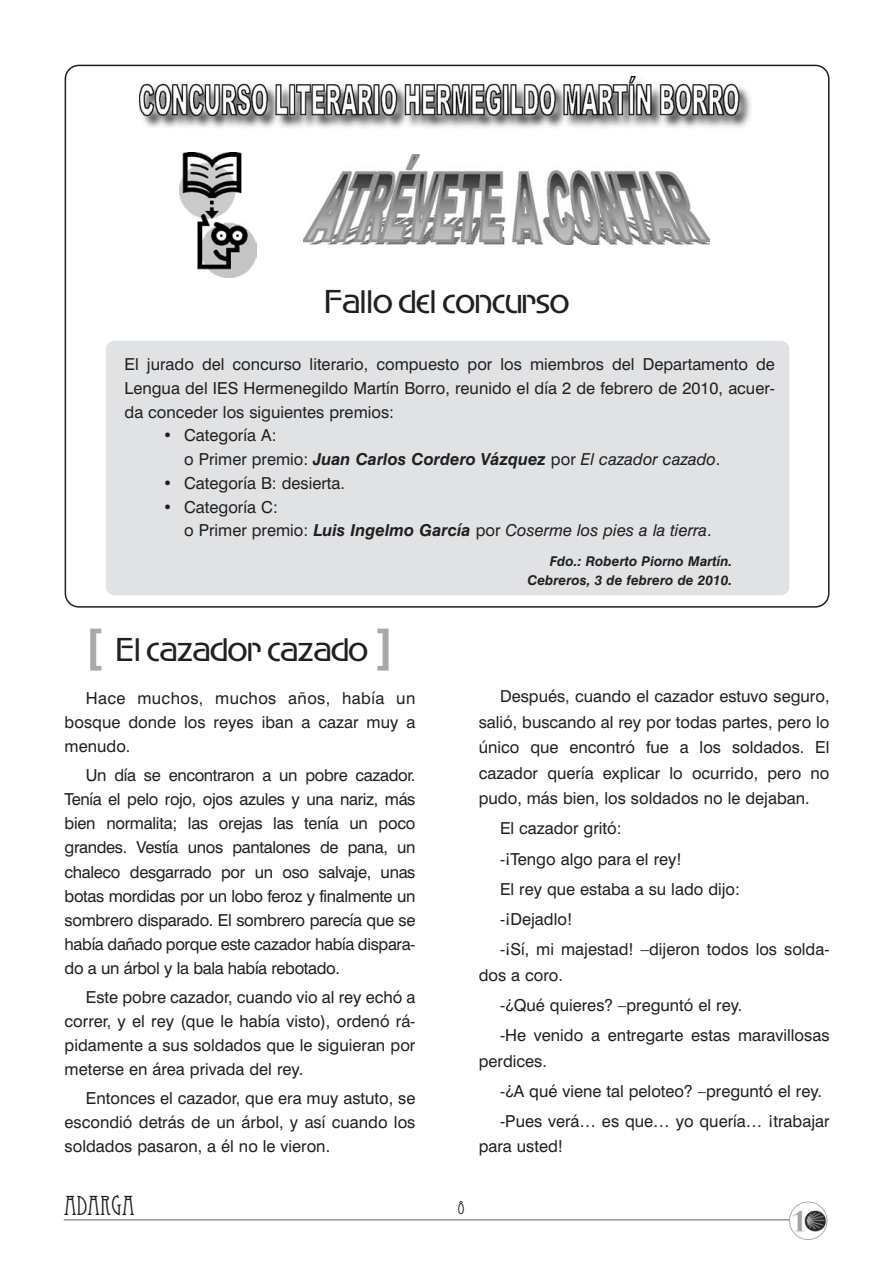
<style>
.page{position:relative;width:893px;height:1263px;background:#fff}
.page>*{position:absolute;margin:0;border:0;box-sizing:border-box;transform-origin:0 0}
.t1{font:300 33px "Cg Advertisers Gothic";color:#231f20}
.t2{font:27px "Cg Eccentric";color:#231f20}
.t3{font:18px "Cg Eccentric";color:#231f20}
.t4{font:16.5px/24.2px "Swiss 721 BT";color:#231f20;text-align:justify}
.t5{font:italic 700 13.5px/19.4px "Swiss 721 BT";color:#231f20;text-align:right}
.s1{font-weight:700;font-style:italic}
.s2{font-style:italic}
.s3{font-family:"Swiss 721 BT";font-weight:700;font-size:45px;color:#a8a9ad}
</style>
<div class="page">
<hr style="left:64px;top:1219px;width:763px;height:1px;background:#939598">
<img style="left:790px;top:1208px;width:37px;height:26px">
<div style="left:789px;top:1201px;width:38px;height:39px;border:2px solid #939598;border-radius:50%"></div>
<svg style="left:65px;top:65px;width:764px;height:543px"></svg>
<div style="left:106px;top:341px;width:683px;height:254px;background:#e1e2e4;border-radius:9px"></div>
<div style="left:79px;top:287px;width:736px;height:45px;background:#fff"></div>
<div style="left:136px;top:75px;width:617px;height:55px;background:#fff"></div>
<img style="left:139px;top:77px;width:612px;height:51px">
<div style="left:288px;top:150px;width:427px;height:103px;background:#fff"></div>
<img style="left:304px;top:155px;width:405px;height:90px">
<div style="left:180px;top:152px;width:82px;height:126px;background:#fff"></div>
<img style="left:180px;top:152px;width:77px;height:126px">
<h1 class="t1" style="left:325px;top:289px;width:246px">Fallo del concurso</h1>
<p class="t4" style="left:125px;top:354px;width:652px;line-height:23.7px">El jurado del concurso literario, compuesto por los miembros del Departamento de Lengua del IES Hermenegildo Martín Borro, reunido el día 2 de febrero de 2010, acuer&shy;da conceder los siguientes premios:</p>
<p class="t4" style="left:184px;top:425px;width:538px;line-height:23.7px;text-indent:-21px">• Categoría A:<br>o Primer premio: <span class="s1">Juan Carlos Cordero Vázquez</span> por <span class="s2">El cazador cazado</span>.</p>
<p class="t4" style="left:163px;top:473px;width:184px">• Categoría B: desierta.</p>
<p class="t4" style="left:184px;top:497px;width:529px;line-height:23.7px;text-indent:-21px">• Categoría C:<br>o Primer premio: <span class="s1">Luis Ingelmo García</span> por <span class="s2">Coserme los pies a la tierra</span>.</p>
<p class="t5" style="left:527px;top:553px;width:206px">Fdo.: Roberto Piorno Martín.<br>Cebreros, 3 de febrero de 2010.</p>
<h1 class="t1" style="left:85px;top:636px;width:310px"><span class="s3">[</span> El cazador cazado <span class="s3">]</span></h1>
<p class="t4" style="left:65px;top:688px;width:352px;text-indent:21px">Hace muchos, muchos años, había un bosque donde los reyes iban a cazar muy a menudo.</p>
<p class="t4" style="left:65px;top:765px;width:352px;text-indent:21px">Un día se encontraron a un pobre cazador.<br>Tenía el pelo rojo, ojos azules y una nariz, más bien normalita; las orejas las tenía un poco grandes. Vestía unos pantalones de pana, un chaleco desgarrado por un oso salvaje, unas botas mordidas por un lobo feroz y finalmente un sombrero disparado. El sombrero parecía que se había dañado porque este cazador había dispara&shy;do a un árbol y la bala había rebotado.</p>
<p class="t4" style="left:65px;top:987px;width:352px;text-indent:21px">Este pobre cazador, cuando vio al rey echó a correr, y el rey (que le había visto), ordenó rá&shy;pidamente a sus soldados que le siguieran por meterse en área privada del rey.</p>
<p class="t4" style="left:65px;top:1088px;width:352px;text-indent:21px">Entonces el cazador, que era muy astuto, se escondió detrás de un árbol, y así cuando los soldados pasaron, a él no le vieron.</p>
<p class="t4" style="left:479px;top:685px;width:352px;line-height:25.5px;text-indent:21px">Después, cuando el cazador estuvo seguro, salió, buscando al rey por todas partes, pero lo único que encontró fue a los soldados. El cazador quería explicar lo ocurrido, pero no pudo, más bien, los soldados no le dejaban.</p>
<p class="t4" style="left:500px;top:815px;width:331px;line-height:30.2px;text-align:left">El cazador gritó:<br>-¡Tengo algo para el rey!<br>El rey que estaba a su lado dijo:<br>-¡Dejadlo!<br>-¡Sí, mi majestad! –dijeron todos los solda-</p>
<p class="t4" style="left:500px;top:961px;width:331px;line-height:30.2px;text-align:left;text-indent:-21px">dos a coro.<br>-¿Qué quieres? –preguntó el rey.<br>-He venido a entregarte estas maravillosas</p>
<p class="t4" style="left:500px;top:1047px;width:331px;line-height:30.2px;text-align:left;text-indent:-21px">perdices.<br>-¿A qué viene tal peloteo? –preguntó el rey. -Pues verá… es que… yo quería… ¡trabajar</p>
<p class="t4" style="left:479px;top:1136px;width:86px">para usted!</p>
<h2 class="t2" style="left:64px;top:1190px;width:72px">ADARGA</h2>
<p class="t3" style="left:457px;top:1197px;width:9px">8</p>
</div>
